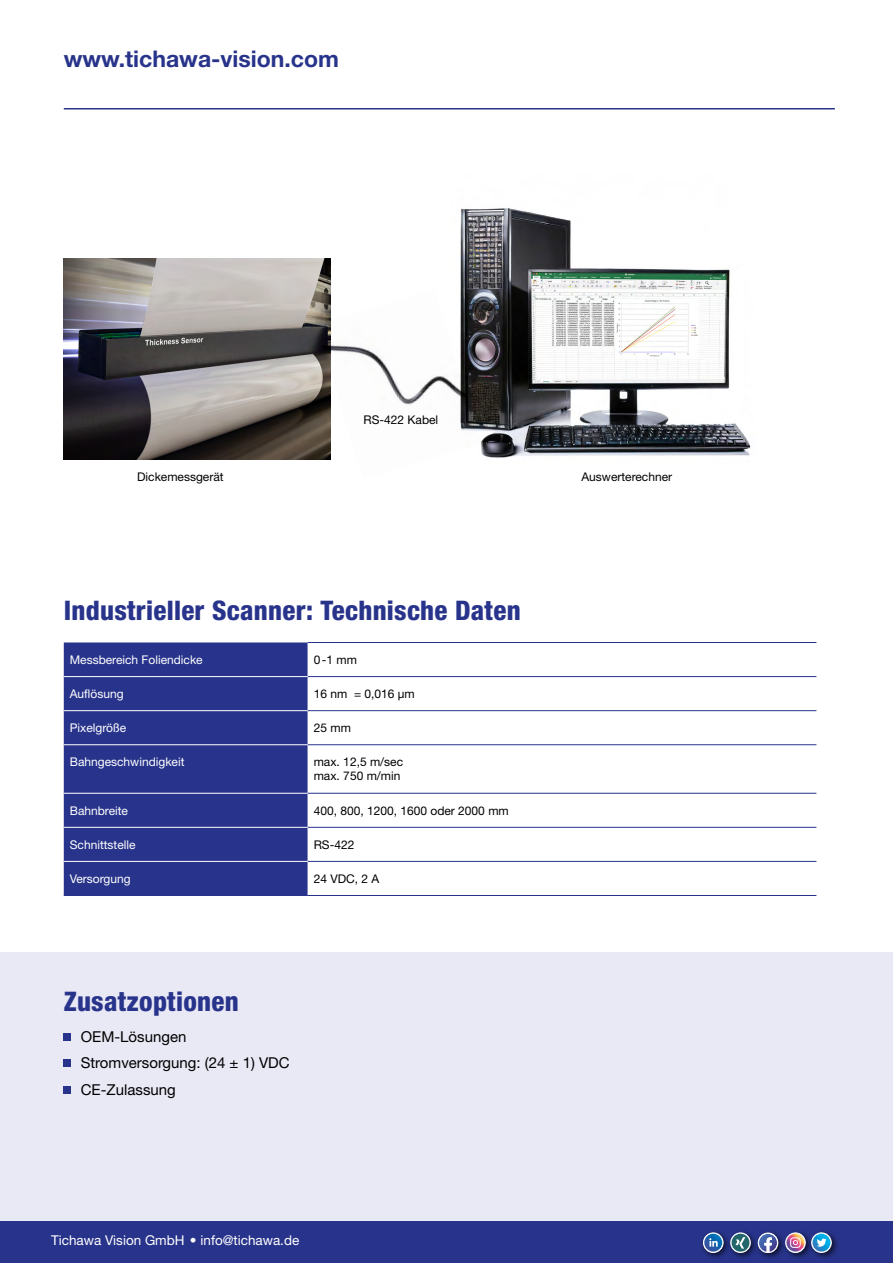
<style>
.page{position:relative;width:893px;height:1263px;background:#fff}
.page>*{position:absolute;margin:0;border:0;box-sizing:border-box;transform-origin:0 0}
.t1{font:800 condensed 27px "Helvetica Neue LT Std";letter-spacing:.01em;color:#28348b}
.t2{font:700 23.1px "Helvetica Neue LT Std";color:#28348b}
.t3{font:15px/26.5px "Helvetica Neue LT Std";color:#000}
.t4{font:13.5px "Helvetica Neue LT Std";color:#fff}
.t5{font:12px/14.4px "Helvetica Neue LT Std";color:#000}
.t6{font:12px "Helvetica Neue LT Std";color:#fff}
</style>
<div class="page">
<div style="left:0;top:952px;width:893px;height:311px;background:#e9e8f5"></div>
<hr style="left:64px;top:108px;width:771px;height:1px;background:#28348b">
<div style="left:0;top:1221px;width:893px;height:42px;background:#28348b"></div>
<div style="left:699px;top:1229px;width:140px;height:31px;background:#000;opacity:.75"></div>
<svg style="left:703px;top:1233px;width:20px;height:19px"></svg>
<div style="left:703px;top:1232px;width:20px;height:21px;border:1px solid #fff;border-radius:50%"></div>
<div style="left:730px;top:1232px;width:21px;height:21px;border:1px solid #fff;border-radius:50%"></div>
<div style="left:758px;top:1233px;width:20px;height:20px;border:1px solid #fff;border-radius:50%"></div>
<svg style="left:786px;top:1233px;width:19px;height:19px"></svg>
<div style="left:785px;top:1232px;width:21px;height:21px;border:1px solid #fff;border-radius:50%"></div>
<svg style="left:812px;top:1233px;width:19px;height:19px"></svg>
<div style="left:811px;top:1232px;width:21px;height:21px;border:1px solid #fff;border-radius:50%"></div>
<svg style="left:704px;top:1234px;width:18px;height:17px"></svg>
<svg style="left:709px;top:1238px;width:9px;height:8px"></svg>
<svg style="left:731px;top:1234px;width:19px;height:18px"></svg>
<svg style="left:759px;top:1234px;width:18px;height:18px"></svg>
<svg style="left:812px;top:1234px;width:18px;height:17px"></svg>
<svg style="left:817px;top:1238px;width:9px;height:9px"></svg>
<svg style="left:786px;top:1234px;width:18px;height:17px"></svg>
<svg style="left:790px;top:1237px;width:11px;height:11px"></svg>
<img style="left:64px;top:258px;width:267px;height:202px">
<img style="left:460px;top:207px;width:291px;height:251px">
<img style="left:316px;top:289px;width:165px;height:171px">
<div style="left:64px;top:1033px;width:7px;height:7px;background:#28348b"></div>
<div style="left:64px;top:1060px;width:7px;height:7px;background:#28348b"></div>
<div style="left:64px;top:1086px;width:7px;height:7px;background:#28348b"></div>
<div style="left:64px;top:642px;width:244px;height:253px;background:#28348b"></div>
<svg style="left:308px;top:677px;width:508px;height:184px"></svg>
<hr style="left:308px;top:642px;width:508px;height:1px;background:#28348b">
<hr style="left:308px;top:676px;width:508px;height:1px;background:#28348b">
<hr style="left:308px;top:710px;width:508px;height:1px;background:#28348b">
<hr style="left:308px;top:744px;width:508px;height:1px;background:#28348b">
<hr style="left:308px;top:793px;width:508px;height:1px;background:#28348b">
<hr style="left:308px;top:827px;width:508px;height:1px;background:#28348b">
<hr style="left:308px;top:861px;width:508px;height:1px;background:#28348b">
<hr style="left:64px;top:895px;width:244px;height:1px;background:#28348b">
<hr style="left:308px;top:895px;width:508px;height:1px;background:#28348b">
<hr style="left:64px;top:676px;width:244px;height:1px;background:#fff">
<hr style="left:64px;top:710px;width:244px;height:1px;background:#fff">
<hr style="left:64px;top:744px;width:244px;height:1px;background:#fff">
<hr style="left:64px;top:793px;width:244px;height:1px;background:#fff">
<hr style="left:64px;top:827px;width:244px;height:1px;background:#fff">
<hr style="left:64px;top:861px;width:244px;height:1px;background:#fff">
<h2 class="t2" style="left:64px;top:45px;width:277px">www.tichawa-vision.com</h2>
<p class="t5" style="left:364px;top:412px;width:76px">RS-422 Kabel</p>
<p class="t5" style="left:137px;top:469px;width:88px">Dickemessgerät</p>
<p class="t5" style="left:581px;top:469px;width:92px">Auswerterechner</p>
<h1 class="t1" style="left:64px;top:593px;width:458px">Industrieller Scanner: Technische Daten</h1>
<p class="t6" style="left:70px;top:652px;width:134px">Messbereich Foliendicke</p>
<p class="t5" style="left:314px;top:652px;width:45px">0-1 mm</p>
<p class="t6" style="left:70px;top:686px;width:55px">Auflösung</p>
<p class="t5" style="left:314px;top:686px;width:103px">16 nm = 0,016 µm</p>
<p class="t6" style="left:70px;top:720px;width:58px">Pixelgröße</p>
<p class="t5" style="left:314px;top:720px;width:39px">25 mm</p>
<p class="t6" style="left:70px;top:754px;width:116px">Bahngeschwindigkeit</p>
<p class="t5" style="left:314px;top:754px;width:91px">max. 12,5 m/sec max. 750 m/min</p>
<p class="t6" style="left:70px;top:803px;width:60px">Bahnbreite</p>
<p class="t5" style="left:314px;top:803px;width:197px">400, 800, 1200, 1600 oder 2000 mm</p>
<p class="t6" style="left:70px;top:837px;width:67px">Schnittstelle</p>
<p class="t5" style="left:314px;top:837px;width:42px">RS-422</p>
<p class="t6" style="left:70px;top:871px;width:62px">Versorgung</p>
<p class="t5" style="left:314px;top:871px;width:67px">24 VDC, 2 A</p>
<h1 class="t1" style="left:64px;top:985px;width:176px">Zusatzoptionen</h1>
<p class="t3" style="left:81px;top:1023px;width:210px">OEM-Lösungen<br>Stromversorgung: (24 ± 1) VDC<br>CE-Zulassung</p>
<p class="t4" style="left:51px;top:1232px;width:250px">Tichawa Vision GmbH • info@tichawa.de</p>
</div>
